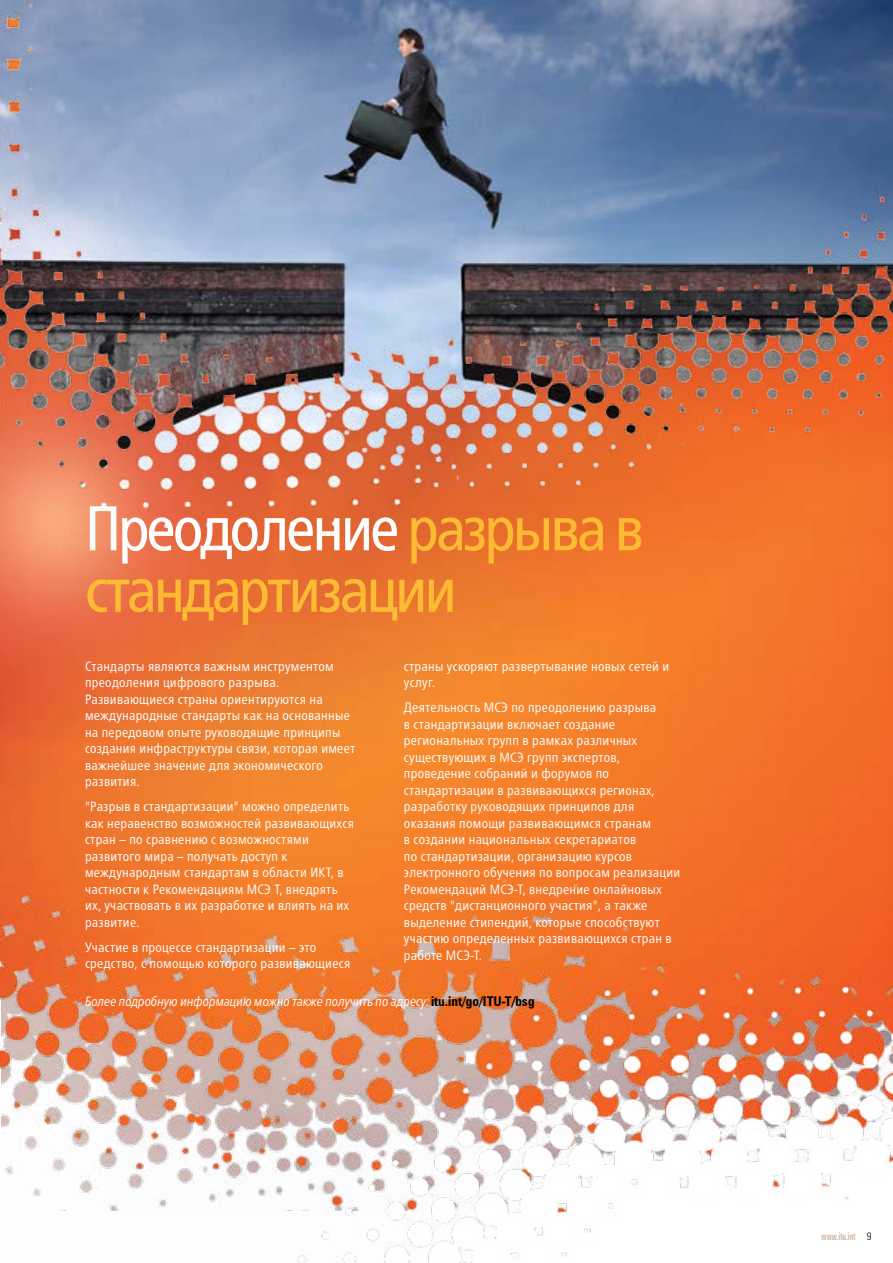
<style>
.page{position:relative;width:893px;height:1263px;background:#fff}
.page>*{position:absolute;margin:0;border:0;box-sizing:border-box;transform-origin:0 0}
.t1{font:condensed 63px/61.5px "Frutiger Neue LTW1 G";letter-spacing:-.05em;color:#fdba33}
.t2{font:condensed 13.5px/16.5px "Frutiger Neue LTW1 G";letter-spacing:.02em;color:#fff}
.t3{font:italic condensed 13.5px "Frutiger Neue LTW1 G";color:#fff}
.t4{font:extra-condensed 10.5px "Zurich BT";color:#cdaf97}
.s1{color:#fff}
.s2{font-family:"Zurich BT";font-weight:700;font-style:normal;color:#000}
.s3{font-weight:300;font-stretch:condensed;color:#000}
</style>
<div class="page">
<img style="left:0;top:537px;width:893px;height:674px">
<img style="left:106px;top:946px;width:787px;height:317px">
<img style="left:0;top:0;width:893px;height:537px">
<h1 class="t1" style="left:85px;top:497px;width:560px"><span class="s1">Преодоление</span> разрыва в стандартизации</h1>
<p class="t2" style="left:85px;top:658px;width:272px">Стандарты являются важным инструментом преодоления цифрового разрыва.<br>Развивающиеся страны ориентируются на международные стандарты как на основанные на передовом опыте руководящие принципы создания инфраструктуры связи, которая имеет важнейшее значение для экономического развития.</p>
<p class="t2" style="left:85px;top:798px;width:270px">"Разрыв в стандартизации" можно определить как неравенство возможностей развивающихся стран – по сравнению с возможностями развитого мира – получать доступ к международным стандартам в области ИКТ, в частности к Рекомендациям МСЭ Т, внедрять их, участвовать в их разработке и влиять на их развитие.</p>
<p class="t2" style="left:85px;top:939px;width:267px">Участие в процессе стандартизации – это средство, с помощью которого развивающиеся</p>
<p class="t2" style="left:404px;top:658px;width:267px">страны ускоряют развертывание новых сетей и услуг.</p>
<p class="t2" style="left:404px;top:699px;width:278px">Деятельность МСЭ по преодолению разрыва<br>в стандартизации включает создание региональных групп в рамках различных существующих в МСЭ групп экспертов, проведение собраний и форумов по стандартизации в развивающихся регионах, разработку руководящих принципов для оказания помощи развивающимся странам<br>в создании национальных секретариатов<br>по стандартизации, организацию курсов электронного обучения по вопросам реализации Рекомендаций МСЭ-Т, внедрение онлайновых средств "дистанционного участия", а также выделение стипендий, которые способствуют участию определенных развивающихся стран в работе МСЭ-Т.</p>
<p class="t3" style="left:85px;top:993px;width:451px">Более подробную информацию можно также получить по адресу: <span class="s2">itu.int/go/ITU-T/bsg</span></p>
<p class="t4" style="left:822px;top:1230px;width:51px">www.itu.int <span class="s3">9</span></p>
</div>
